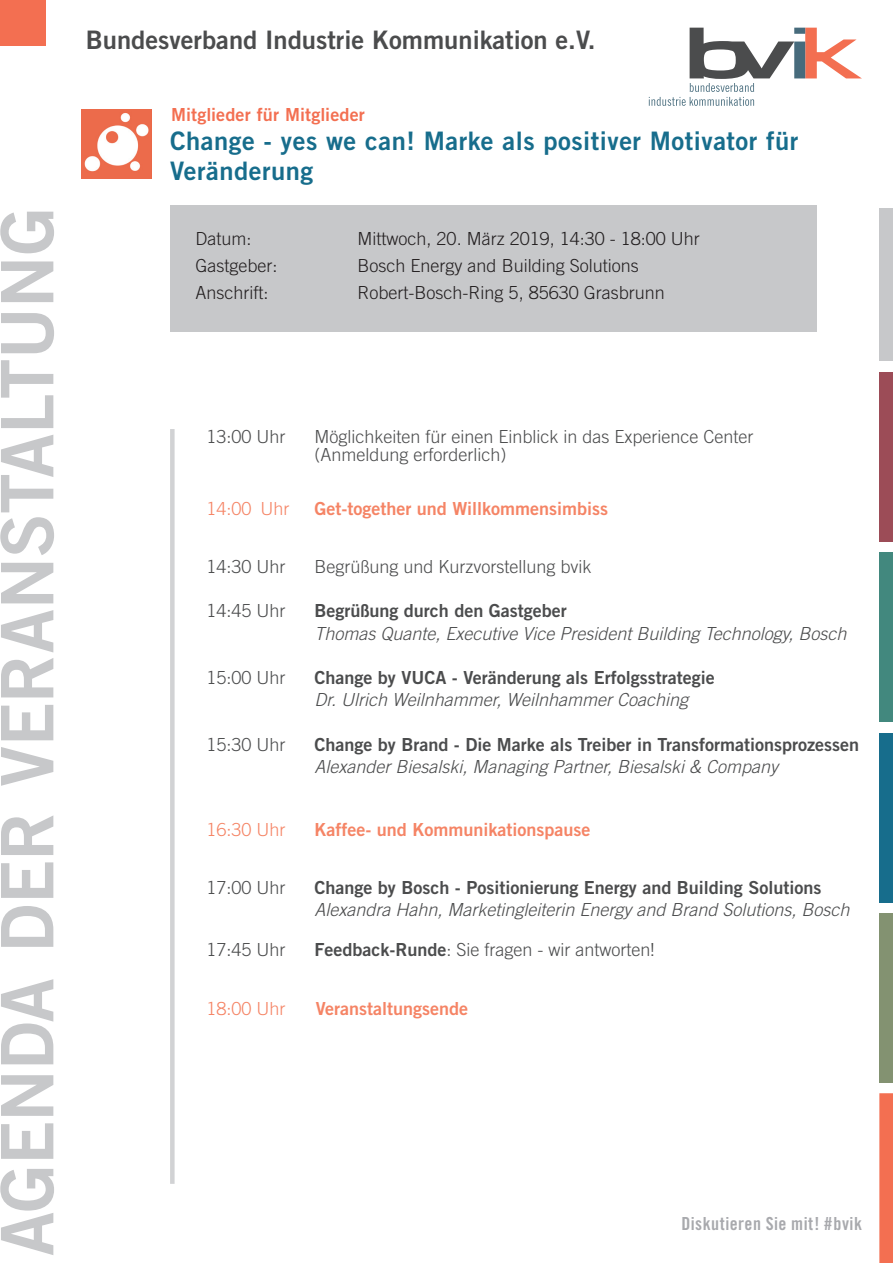
<style>
.page{position:relative;width:893px;height:1263px;background:#fff}
.page>*{position:absolute;margin:0;border:0;box-sizing:border-box;transform-origin:0 0}
.Headline_over_10pt{font:72.6px "Trade Gothic Bold Two";letter-spacing:-.01em;color:#c7c8ca}
.t1{font:25.5px "Trade Gothic Bold Two";letter-spacing:.02em;color:#176d8c}
.t2{font:25.5px "Trade Gothic Bold Two";color:#4b4c4d}
.copy_9_pt_12_5{font:italic 300 18px "Trade Gothic";color:#4b4c4d}
.copy_9_pt_12_5-2{font:300 18px/18px "Trade Gothic";color:#4b4c4d}
.copy_9_pt_12_5-3{font:18px "Trade Gothic Bold Two";color:#4b4c4d}
.Headline_22pt{font:300 18px "Trade Gothic";color:#231f20}
.copy_9_pt_12_5-4{font:18px "Trade Gothic Bold Two";color:#f58465}
.copy_9_pt_12_5-5{font:300 18px "Trade Gothic";color:#f58465}
.t3{font:18px "Trade Gothic Bold Cond Twenty";letter-spacing:.025em;color:#a8a9ad}
.Headline_22pt-2{font:18px "Trade Gothic Bold Two";letter-spacing:.005em;color:#f36f51}
.s1{font-family:"Trade Gothic Bold Two";font-weight:400}
</style>
<div class="page">
<img style="left:82px;top:109px;width:69px;height:70px">
<svg style="left:649px;top:28px;width:213px;height:78px"></svg>
<div style="left:0;top:0;width:46px;height:46px;background:#f36f51"></div>
<div style="left:879px;top:208px;width:14px;height:152px;background:#c7c8ca"></div>
<div style="left:879px;top:372px;width:14px;height:170px;background:#9c4c57"></div>
<div style="left:879px;top:552px;width:14px;height:170px;background:#42887e"></div>
<div style="left:879px;top:733px;width:14px;height:169px;background:#176d8c"></div>
<div style="left:879px;top:913px;width:14px;height:170px;background:#839271"></div>
<svg style="left:879px;top:1093px;width:14px;height:170px;background:#f37355"></svg>
<div style="left:170px;top:205px;width:646px;height:127px;background:#c7c8ca"></div>
<div style="left:170px;top:429px;width:5px;height:755px;background:#d1d2d4"></div>
<p class="Headline_over_10pt" style="left:-18px;top:1256px;width:1050px;rotate:-90deg">AGENDA DER VERANSTALTUNG</p>
<p class="t2" style="left:86px;top:24px;width:511px">Bundesverband Industrie Kommunikation e.V.</p>
<p class="Headline_22pt-2" style="left:171px;top:103px;width:195px">Mitglieder für Mitglieder</p>
<p class="t1" style="left:170px;top:125px;width:630px">Change - yes we can! Marke als positiver Motivator für</p>
<p class="t1" style="left:170px;top:155px;width:145px">Veränderung</p>
<p class="Headline_22pt" style="left:196px;top:228px;width:58px">Datum:</p>
<p class="Headline_22pt" style="left:358px;top:228px;width:344px">Mittwoch, 20. März 2019, 14:30 - 18:00 Uhr</p>
<p class="Headline_22pt" style="left:196px;top:255px;width:84px">Gastgeber:</p>
<p class="Headline_22pt" style="left:358px;top:255px;width:283px">Bosch Energy and Building Solutions</p>
<p class="Headline_22pt" style="left:196px;top:282px;width:75px">Anschrift:</p>
<p class="Headline_22pt" style="left:358px;top:282px;width:309px">Robert-Bosch-Ring 5, 85630 Grasbrunn</p>
<p class="copy_9_pt_12_5-2" style="left:206px;top:427px;width:81px">13:00 Uhr</p>
<p class="copy_9_pt_12_5-2" style="left:314px;top:427px;width:441px">Möglichkeiten für einen Einblick in das Experience Center (Anmeldung erforderlich)</p>
<p class="copy_9_pt_12_5-5" style="left:206px;top:497px;width:84px">14:00 Uhr</p>
<p class="copy_9_pt_12_5-4" style="left:314px;top:497px;width:295px">Get-together und Willkommensimbiss</p>
<p class="copy_9_pt_12_5-2" style="left:206px;top:557px;width:81px">14:30 Uhr</p>
<p class="copy_9_pt_12_5-2" style="left:314px;top:557px;width:279px">Begrüßung und Kurzvorstellung bvik</p>
<p class="copy_9_pt_12_5-2" style="left:206px;top:602px;width:81px">14:45 Uhr</p>
<p class="copy_9_pt_12_5-3" style="left:314px;top:600px;width:254px">Begrüßung durch den Gastgeber</p>
<p class="copy_9_pt_12_5" style="left:314px;top:622px;width:534px">Thomas Quante, Executive Vice President Building Technology, Bosch</p>
<p class="copy_9_pt_12_5-2" style="left:206px;top:668px;width:81px">15:00 Uhr</p>
<p class="copy_9_pt_12_5-3" style="left:314px;top:666px;width:402px">Change by VUCA - Veränderung als Erfolgsstrategie</p>
<p class="copy_9_pt_12_5" style="left:314px;top:689px;width:375px">Dr. Ulrich Weilnhammer, Weilnhammer Coaching</p>
<p class="copy_9_pt_12_5-2" style="left:206px;top:735px;width:81px">15:30 Uhr</p>
<p class="copy_9_pt_12_5-3" style="left:314px;top:733px;width:546px">Change by Brand - Die Marke als Treiber in Transformationsprozessen</p>
<p class="copy_9_pt_12_5" style="left:314px;top:756px;width:465px">Alexander Biesalski, Managing Partner, Biesalski &amp; Company</p>
<p class="copy_9_pt_12_5-5" style="left:206px;top:818px;width:81px">16:30 Uhr</p>
<p class="copy_9_pt_12_5-4" style="left:314px;top:818px;width:278px">Kaffee- und Kommunikationspause</p>
<p class="copy_9_pt_12_5-2" style="left:206px;top:878px;width:81px">17:00 Uhr</p>
<p class="copy_9_pt_12_5-3" style="left:314px;top:876px;width:509px">Change by Bosch - Positionierung Energy and Building Solutions</p>
<p class="copy_9_pt_12_5" style="left:314px;top:899px;width:537px">Alexandra Hahn, Marketingleiterin Energy and Brand Solutions, Bosch</p>
<p class="copy_9_pt_12_5-2" style="left:206px;top:941px;width:81px">17:45 Uhr</p>
<p class="copy_9_pt_12_5-2" style="left:314px;top:941px;width:342px"><span class="s1">Feedback-Runde</span>: Sie fragen - wir antworten!</p>
<p class="copy_9_pt_12_5-5" style="left:206px;top:997px;width:81px">18:00 Uhr</p>
<p class="copy_9_pt_12_5-4" style="left:316px;top:997px;width:154px">Veranstaltungsende</p>
<p class="t3" style="left:681px;top:1213px;width:182px">Diskutieren Sie mit! #bvik</p>
</div>
